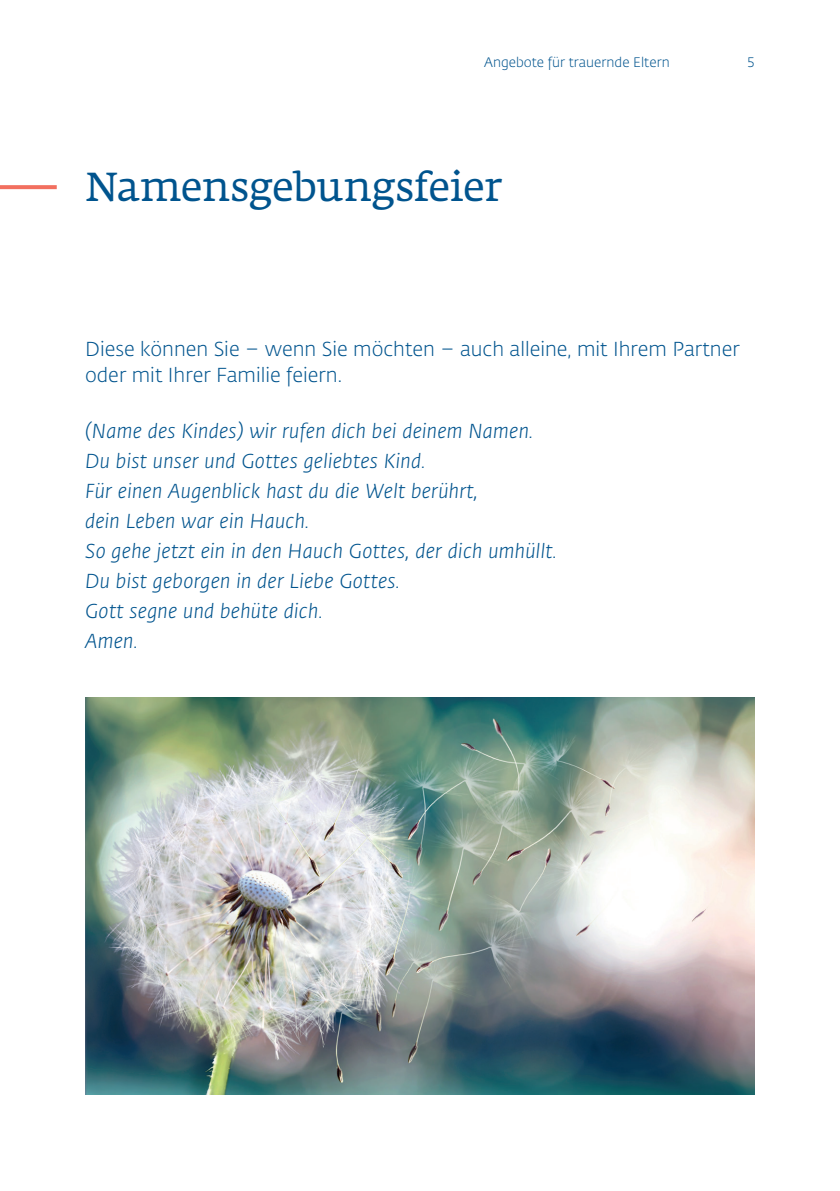
<style>
.page{position:relative;width:840px;height:1191px;background:#fff}
.page>*{position:absolute;margin:0;border:0;box-sizing:border-box;transform-origin:0 0}
.t1{font:40px "Fedra Serif A Std";letter-spacing:-.01em;color:#00548e}
.t2{font:italic 300 20px/30px "Fedra Sans Std";letter-spacing:.015em;color:#00548e}
.t3{font:300 20px/26px "Fedra Sans Std";color:#00548e}
.t4{font:300 13.6px "Fedra Sans Std";color:#00548e}
</style>
<div class="page">
<img style="left:85px;top:697px;width:669px;height:397px">
<svg style="left:0;top:185px;width:57px;height:4px"></svg>
<p class="t4" style="left:484px;top:54px;width:187px">Angebote für trauernde Eltern</p>
<p class="t4" style="left:746px;top:54px;width:10px">5</p>
<h1 class="t1" style="left:85px;top:162px;width:418px">Namensgebungsfeier</h1>
<p class="t3" style="left:85px;top:336px;width:655px">Diese können Sie – wenn Sie möchten – auch alleine, mit Ihrem Partner oder mit Ihrer Familie feiern.</p>
<p class="t2" style="left:85px;top:416px;width:473px">(Name des Kindes) wir rufen dich bei deinem Namen.<br>Du bist unser und Gottes geliebtes Kind.<br>Für einen Augenblick hast du die Welt berührt,<br>dein Leben war ein Hauch.<br>So gehe jetzt ein in den Hauch Gottes, der dich umhüllt.<br>Du bist geborgen in der Liebe Gottes.<br>Gott segne und behüte dich.<br>Amen.</p>
</div>
